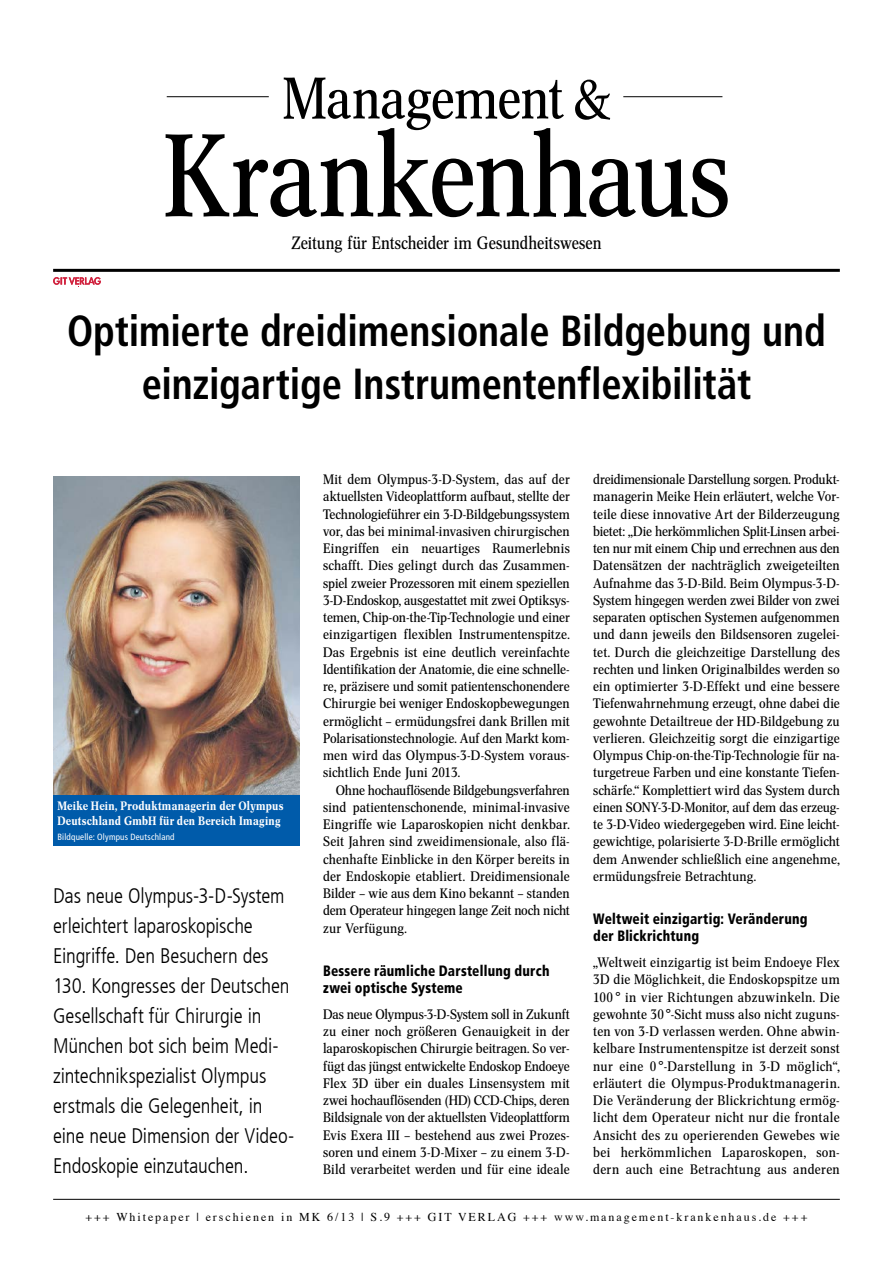
<style>
.page{position:relative;width:893px;height:1263px;background:#fff}
.page>*{position:absolute;margin:0;border:0;box-sizing:border-box;transform-origin:0 0}
.t1{font:115.35px "Concorde Nova";letter-spacing:-.01em;color:#000}
.t2{font:57.75px "Concorde Nova";letter-spacing:-.015em;color:#000}
.t3{font:700 condensed 43.5px/52.5px "Frutiger LT Com";letter-spacing:-.005em;color:#000;text-align:center;scale:.93 1}
.t4{font:300 condensed 21px/30px "Frutiger LT Com";letter-spacing:-.01em;color:#000}
.t5{font:17.7px "Concorde Nova";color:#000}
.t6{font:900 condensed 15px/17.2px "Frutiger LT Com";letter-spacing:.015em;color:#000;scale:.9 1}
.t7{font:13.5px/17.2px "Concorde Nova";letter-spacing:.01em;color:#000;text-align:justify;scale:1.07 1}
.t8{font:12px "Times";letter-spacing:.16em;color:#000}
.t9{font:500 12px/15px "Concorde Nova";letter-spacing:.025em;color:#fff}
.t10{font:condensed 9px "Frutiger LT Com";letter-spacing:.025em;color:#fff}
</style>
<div class="page">
<hr style="left:53px;top:1199px;width:787px;height:1px;background:#000">
<hr style="left:53px;top:269px;width:787px;height:3px;background:#000">
<hr style="left:167px;top:96px;width:102px;height:1px;background:#000">
<hr style="left:623px;top:96px;width:99px;height:1px;background:#000">
<svg style="left:53px;top:277px;width:48px;height:8px"></svg>
<div style="left:53px;top:794px;width:247px;height:52px;background:#005baa"></div>
<img style="left:53px;top:477px;width:247px;height:317px">
<h2 class="t2" style="left:282px;top:65px;width:330px">Management &amp;</h2>
<h1 class="t1" style="left:163px;top:109px;width:569px">Krankenhaus</h1>
<h3 class="t5" style="left:291px;top:233px;width:312px">Zeitung für Entscheider im Gesundheitswesen</h3>
<h3 class="t3" style="left:67px;top:305px;width:817px">Optimierte dreidimensionale Bildgebung und einzigartige Instrumentenflexibilität</h3>
<p class="t9" style="left:57px;top:798px;width:228px">Meike Hein, Produktmanagerin der Olympus<br>Deutschland GmbH für den Bereich Imaging</p>
<p class="t10" style="left:57px;top:831px;width:119px">Bildquelle: Olympus Deutschland</p>
<p class="t4" style="left:53px;top:880px;width:243px">Das neue Olympus-3-D-System erleichtert laparoskopische<br>Eingriffe. Den Besuchern des<br>130. Kongresses der Deutschen<br>Gesellschaft für Chirurgie in<br>München bot sich beim Medi&shy;zintechnikspezialist Olympus erstmals die Gelegenheit, in eine neue Dimension der Video-<br>Endoskopie einzutauchen.</p>
<p class="t7" style="left:323px;top:471px;width:232px">Mit dem Olympus-3-D-System, das auf der aktuellsten Videoplattform aufbaut, stellte der Technologieführer ein 3-D-Bildgebungssystem vor, das bei minimal-invasiven chirurgischen Eingriffen ein neuartiges Raumerlebnis schafft. Dies gelingt durch das Zusammen&shy;spiel zweier Prozessoren mit einem speziellen 3-D-Endoskop, ausgestattet mit zwei Optiksys&shy;temen, Chip-on-the-Tip-Technologie und einer einzigartigen flexiblen Instrumentenspitze.<br>Das Ergebnis ist eine deutlich vereinfachte Identifikation der Anatomie, die eine schnelle&shy;re, präzisere und somit patientenschonendere Chirurgie bei weniger Endoskopbewegungen ermöglicht – ermüdungsfrei dank Brillen mit Polarisationstechnologie. Auf den Markt kom&shy;men wird das Olympus-3-D-System voraus&shy;sichtlich Ende Juni 2013.</p>
<p class="t7" style="left:323px;top:781px;width:232px;text-indent:13px">Ohne hochauflösende Bildgebungsverfahren sind patientenschonende, minimal-invasive Eingriffe wie Laparoskopien nicht denkbar.<br>Seit Jahren sind zweidimensionale, also flä&shy;chenhafte Einblicke in den Körper bereits in der Endoskopie etabliert. Dreidimensionale Bilder – wie aus dem Kino bekannt – standen dem Operateur hingegen lange Zeit noch nicht zur Verfügung.</p>
<p class="t6" style="left:323px;top:962px;width:253px">Bessere räumliche Darstellung durch zwei optische Systeme</p>
<p class="t7" style="left:323px;top:1006px;width:232px">Das neue Olympus-3-D-System soll in Zukunft zu einer noch größeren Genauigkeit in der laparoskopischen Chirurgie beitragen. So ver&shy;fügt das jüngst entwickelte Endoskop Endoeye Flex 3D über ein duales Linsensystem mit zwei hochauflösenden (HD) CCD-Chips, deren Bildsignale von der aktuellsten Videoplattform Evis Exera III – bestehend aus zwei Prozes&shy;soren und einem 3-D-Mixer – zu einem 3-D-Bild verarbeitet werden und für eine ideale</p>
<p class="t7" style="left:593px;top:471px;width:232px">dreidimensionale Darstellung sorgen. Produkt&shy;managerin Meike Hein erläutert, welche Vor&shy;teile diese innovative Art der Bilderzeugung bietet: „Die herkömmlichen Split-Linsen arbei&shy;ten nur mit einem Chip und errechnen aus den Datensätzen der nachträglich zweigeteilten Aufnahme das 3-D-Bild. Beim Olympus-3-D-System hingegen werden zwei Bilder von zwei separaten optischen Systemen aufgenommen und dann jeweils den Bildsensoren zugelei&shy;tet. Durch die gleichzeitige Darstellung des rechten und linken Originalbildes werden so ein optimierter 3-D-Effekt und eine bessere Tiefenwahrnehmung erzeugt, ohne dabei die gewohnte Detailtreue der HD-Bildgebung zu verlieren. Gleichzeitig sorgt die einzigartige Olympus Chip-on-the-Tip-Technologie für na&shy;turgetreue Farben und eine konstante Tiefen&shy;schärfe.“ Komplettiert wird das System durch einen SONY-3-D-Monitor, auf dem das erzeug&shy;te 3-D-Video wiedergegeben wird. Eine leicht&shy;gewichtige, polarisierte 3-D-Brille ermöglicht dem Anwender schließlich eine angenehme, ermüdungsfreie Betrachtung.</p>
<p class="t6" style="left:593px;top:910px;width:240px">Weltweit einzigartig: Veränderung der Blickrichtung</p>
<p class="t7" style="left:593px;top:954px;width:232px">„Weltweit einzigartig ist beim Endoeye Flex 3D die Möglichkeit, die Endoskopspitze um 100 ° in vier Richtungen abzuwinkeln. Die gewohnte 30 °-Sicht muss also nicht zuguns&shy;ten von 3-D verlassen werden. Ohne abwin&shy;kelbare Instrumentenspitze ist derzeit sonst nur eine 0 °-Darstellung in 3-D möglich“, erläutert die Olympus-Produktmanagerin.<br>Die Veränderung der Blickrichtung ermög&shy;licht dem Operateur nicht nur die frontale Ansicht des zu operierenden Gewebes wie bei herkömmlichen Laparoskopen, son&shy;dern auch eine Betrachtung aus anderen</p>
<p class="t8" style="left:86px;top:1206px;width:723px">+++ Whitepaper | erschienen in MK 6/13 | S.9 +++ GIT Verlag +++ www.management-krankenhaus.de +++</p>
</div>
